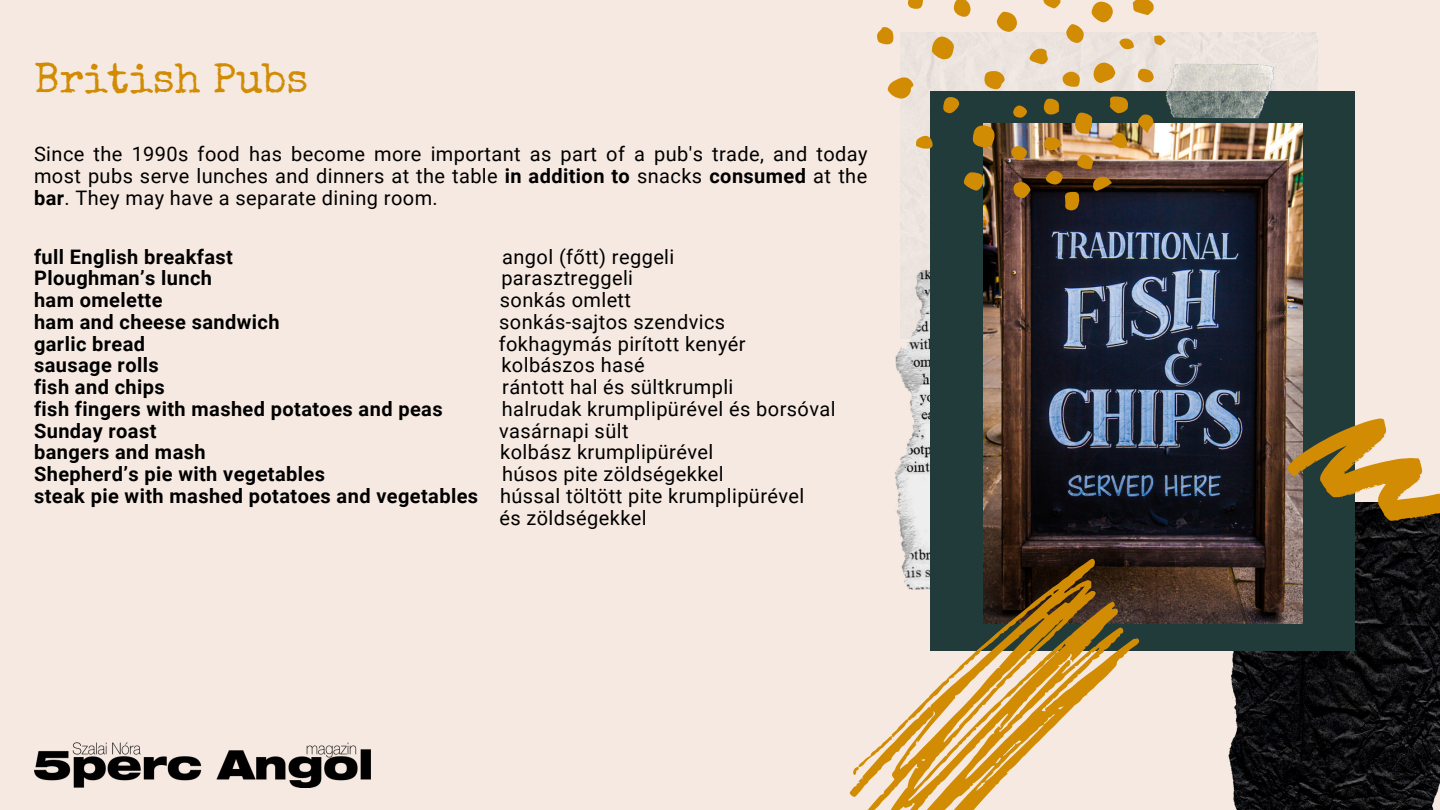
<style>
.page{position:relative;width:1440px;height:810px;background:#f6e9e1}
.page>*{position:absolute;margin:0;border:0;box-sizing:border-box;transform-origin:0 0}
.t1{font:42px "Special Elite";color:#d18c03}
.t2{font:20px/21.8px "Roboto";letter-spacing:.02em;color:#000;text-align:justify}
.t3{font:700 20px "Roboto";letter-spacing:.02em;color:#000}
.s1{font-weight:700}
.s2{font-weight:400}
</style>
<div class="page">
<div style="left:900px;top:32px;width:418px;height:238px;background:#ece4df"></div>
<img style="left:1228px;top:521px;width:212px;height:289px">
<img style="left:895px;top:270px;width:36px;height:282px">
<div style="left:931px;top:91px;width:424px;height:560px;background:#213b3b"></div>
<img style="left:34px;top:743px;width:336px;height:45px">
<img style="left:1151px;top:59px;width:131px;height:60px">
<img style="left:984px;top:124px;width:318px;height:500px">
<svg style="left:849px;top:552px;width:321px;height:258px"></svg>
<svg style="left:851px;top:719px;width:60px;height:56px"></svg>
<svg style="left:1287px;top:419px;width:153px;height:102px"></svg>
<svg style="left:973px;top:126px;width:22px;height:22px"></svg>
<svg style="left:887px;top:77px;width:28px;height:22px"></svg>
<svg style="left:932px;top:36px;width:22px;height:23px"></svg>
<svg style="left:1091px;top:61px;width:24px;height:22px"></svg>
<svg style="left:1092px;top:1px;width:21px;height:22px"></svg>
<svg style="left:997px;top:11px;width:20px;height:21px"></svg>
<svg style="left:1073px;top:113px;width:21px;height:21px"></svg>
<svg style="left:984px;top:71px;width:21px;height:19px"></svg>
<svg style="left:964px;top:172px;width:20px;height:19px"></svg>
<svg style="left:1132px;top:0;width:22px;height:15px"></svg>
<svg style="left:1109px;top:97px;width:19px;height:16px"></svg>
<svg style="left:1066px;top:24px;width:18px;height:19px"></svg>
<svg style="left:954px;top:0;width:16px;height:17px"></svg>
<svg style="left:1065px;top:192px;width:15px;height:18px"></svg>
<svg style="left:877px;top:27px;width:16px;height:18px"></svg>
<svg style="left:1063px;top:72px;width:17px;height:15px"></svg>
<svg style="left:1043px;top:0;width:17px;height:9px"></svg>
<svg style="left:1028px;top:48px;width:20px;height:17px"></svg>
<svg style="left:1014px;top:182px;width:16px;height:16px"></svg>
<svg style="left:1043px;top:98px;width:16px;height:17px"></svg>
<svg style="left:943px;top:97px;width:16px;height:16px"></svg>
<svg style="left:1137px;top:114px;width:17px;height:19px"></svg>
<svg style="left:908px;top:0;width:15px;height:9px"></svg>
<svg style="left:916px;top:135px;width:17px;height:14px"></svg>
<svg style="left:1092px;top:176px;width:20px;height:15px"></svg>
<svg style="left:1076px;top:154px;width:17px;height:16px"></svg>
<svg style="left:1112px;top:133px;width:16px;height:15px"></svg>
<svg style="left:1043px;top:136px;width:19px;height:15px"></svg>
<svg style="left:1046px;top:171px;width:17px;height:14px"></svg>
<svg style="left:1138px;top:69px;width:16px;height:14px"></svg>
<svg style="left:1011px;top:146px;width:16px;height:14px"></svg>
<svg style="left:1013px;top:106px;width:14px;height:12px"></svg>
<svg style="left:1119px;top:38px;width:15px;height:13px"></svg>
<svg style="left:1154px;top:36px;width:12px;height:10px"></svg>
<h1 class="t1" style="left:34px;top:63px;width:276px">British Pubs</h1>
<p class="t2" style="left:34px;top:144px;width:835px">Since the 1990s food has become more important as part of a pub's trade, and today most pubs serve lunches and dinners at the table <span class="s1">in addition to</span> snacks <span class="s1">consumed</span> at the <span class="s1">bar</span>. They may have a separate dining room.</p>
<p class="t3" style="left:34px;top:245px;width:200px">full English breakfast</p>
<p class="t2" style="left:502px;top:246px;width:174px">angol (főtt) reggeli</p>
<p class="t3" style="left:34px;top:267px;width:180px">Ploughman’s lunch</p>
<p class="t2" style="left:501px;top:268px;width:133px">parasztreggeli</p>
<p class="t3" style="left:34px;top:289px;width:130px">ham omelette</p>
<p class="t2" style="left:500px;top:289px;width:133px">sonkás omlett</p>
<p class="t3" style="left:34px;top:310px;width:247px">ham and cheese sandwich</p>
<p class="t2" style="left:499px;top:311px;width:227px">sonkás-sajtos szendvics</p>
<p class="t3" style="left:34px;top:332px;width:113px">garlic bread</p>
<p class="t2" style="left:499px;top:333px;width:248px">fokhagymás pirított kenyér</p>
<p class="t3" style="left:34px;top:354px;width:126px">sausage rolls</p>
<p class="t2" style="left:501px;top:355px;width:145px">kolbászos hasé</p>
<p class="t3" style="left:34px;top:376px;width:132px">fish and chips</p>
<p class="t2" style="left:502px;top:376px;width:233px">rántott hal és sültkrumpli</p>
<p class="t3" style="left:34px;top:397px;width:410px">fish fingers with mashed potatoes and peas</p>
<p class="t2" style="left:502px;top:398px;width:335px">halrudak krumplipürével és borsóval</p>
<p class="t3" style="left:34px;top:419px;width:124px">Sunday roast</p>
<p class="t2" style="left:499px;top:420px;width:131px">vasárnapi sült</p>
<p class="t3" style="left:34px;top:441px;width:173px">bangers and mash</p>
<p class="t2" style="left:500px;top:442px;width:215px">kolbász krumplipürével</p>
<p class="t3" style="left:34px;top:463px;width:293px">Shepherd’s pie with vegetables</p>
<p class="t2" style="left:502px;top:463px;width:223px">húsos pite zöldségekkel</p>
<p class="t3" style="left:34px;top:484px;width:772px">steak pie with mashed potatoes and vegetables <span class="s2">hússal töltött pite krumplipürével</span></p>
<p class="t2" style="left:499px;top:507px;width:149px">és zöldségekkel</p>
</div>
